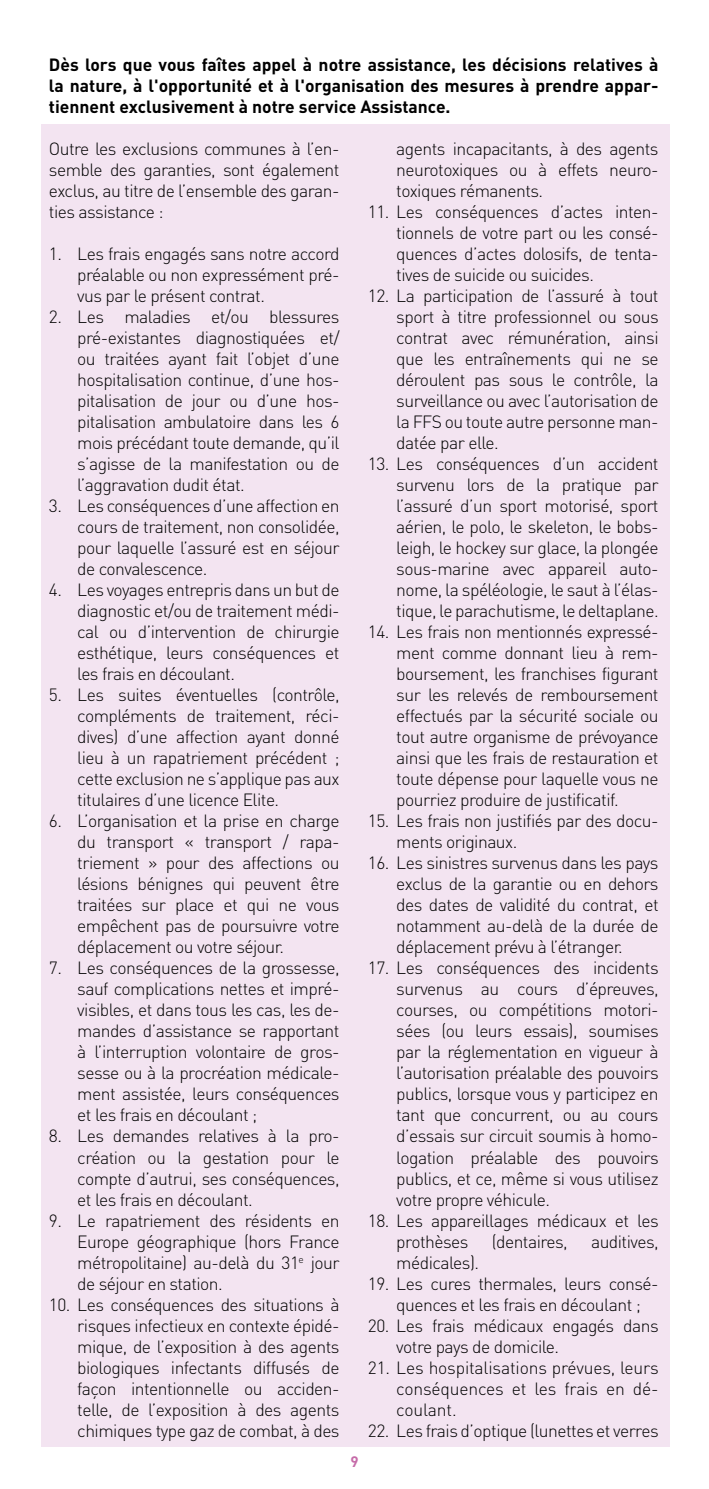
<style>
.page{position:relative;width:709px;height:1489px;background:#fff}
.page>*{position:absolute;margin:0;border:0;box-sizing:border-box;transform-origin:0 0}
.t1{font:300 17.5px/21px "DIN Pro";letter-spacing:-.03em;color:#000;text-align:justify}
.t2{font:700 17.5px/21px "DIN Pro";color:#000;text-align:justify}
.t3{font:700 15px "DIN Pro";color:#c66ca9}
</style>
<div class="page">
<div style="left:41px;top:125px;width:628px;height:1321px;background:#f3e4f1"></div>
<p class="t2" style="left:49px;top:53px;width:611px">Dès lors que vous faîtes appel à notre assistance, les décisions relatives à la nature, à l'opportunité et à l'organisation des mesures à prendre appar&shy;tiennent exclusivement à notre service Assistance.</p>
<p class="t1" style="left:49px;top:138px;width:292px">Outre les exclusions communes à l’en&shy;semble des garanties, sont également exclus, au titre de l’ensemble des garan&shy;ties assistance :</p>
<p class="t1" style="left:77px;top:243px;width:264px;text-indent:-28px">1. Les frais engagés sans notre accord préalable ou non expressément pré&shy;vus par le présent contrat.</p>
<p class="t1" style="left:77px;top:306px;width:264px;text-indent:-28px">2. Les maladies et/ou blessures pré-existantes diagnostiquées et/ ou traitées ayant fait l’objet d’une hospitalisation continue, d’une hos&shy;pitalisation de jour ou d’une hos&shy;pitalisation ambulatoire dans les 6 mois précédant toute demande, qu’il s’agisse de la manifestation ou de l’aggravation dudit état.</p>
<p class="t1" style="left:77px;top:495px;width:264px;text-indent:-28px">3. Les conséquences d’une affection en cours de traitement, non consolidée, pour laquelle l’assuré est en séjour de convalescence.</p>
<p class="t1" style="left:77px;top:579px;width:264px;text-indent:-28px">4. Les voyages entrepris dans un but de diagnostic et/ou de traitement médi&shy;cal ou d’intervention de chirurgie esthétique, leurs conséquences et les frais en découlant.</p>
<p class="t1" style="left:77px;top:684px;width:264px;text-indent:-28px">5. Les suites éventuelles (contrôle, compléments de traitement, réci&shy;dives) d’une affection ayant donné lieu à un rapatriement précédent ; cette exclusion ne s’applique pas aux titulaires d’une licence Elite.</p>
<p class="t1" style="left:77px;top:810px;width:264px;text-indent:-28px">6. L’organisation et la prise en charge du transport « transport / rapa&shy;triement » pour des affections ou lésions bénignes qui peuvent être traitées sur place et qui ne vous empêchent pas de poursuivre votre déplacement ou votre séjour.</p>
<p class="t1" style="left:77px;top:957px;width:264px;text-indent:-28px">7. Les conséquences de la grossesse, sauf complications nettes et impré&shy;visibles, et dans tous les cas, les de&shy;mandes d’assistance se rapportant à l’interruption volontaire de gros&shy;sesse ou à la procréation médicale&shy;ment assistée, leurs conséquences et les frais en découlant ;</p>
<p class="t1" style="left:77px;top:1125px;width:264px;text-indent:-28px">8. Les demandes relatives à la pro&shy;création ou la gestation pour le compte d’autrui, ses conséquences, et les frais en découlant.</p>
<p class="t1" style="left:77px;top:1209px;width:264px;text-indent:-28px">9. Le rapatriement des résidents en Europe géographique (hors France métropolitaine) au-delà du 31<sup>e</sup> jour de séjour en station.</p>
<p class="t1" style="left:77px;top:1293px;width:264px;text-indent:-28px">10. Les conséquences des situations à risques infectieux en contexte épidé&shy;mique, de l’exposition à des agents biologiques infectants diffusés de façon intentionnelle ou acciden&shy;telle, de l’exposition à des agents chimiques type gaz de combat, à des</p>
<p class="t1" style="left:396px;top:138px;width:264px">agents incapacitants, à des agents neurotoxiques ou à effets neuro&shy;toxiques rémanents.</p>
<p class="t1" style="left:396px;top:201px;width:264px;text-indent:-28px">11. Les conséquences d’actes inten&shy;tionnels de votre part ou les consé&shy;quences d’actes dolosifs, de tenta&shy;tives de suicide ou suicides.</p>
<p class="t1" style="left:396px;top:285px;width:264px;text-indent:-28px">12. La participation de l’assuré à tout sport à titre professionnel ou sous contrat avec rémunération, ainsi que les entraînements qui ne se déroulent pas sous le contrôle, la surveillance ou avec l’autorisation de la FFS ou toute autre personne man&shy;datée par elle.</p>
<p class="t1" style="left:396px;top:453px;width:264px;text-indent:-28px">13. Les conséquences d’un accident survenu lors de la pratique par l’assuré d’un sport motorisé, sport aérien, le polo, le skeleton, le bobs&shy;leigh, le hockey sur glace, la plongée sous-marine avec appareil auto&shy;nome, la spéléologie, le saut à l’élas&shy;tique, le parachutisme, le deltaplane.</p>
<p class="t1" style="left:396px;top:621px;width:264px;text-indent:-28px">14. Les frais non mentionnés expressé&shy;ment comme donnant lieu à rem&shy;boursement, les franchises figurant sur les relevés de remboursement effectués par la sécurité sociale ou tout autre organisme de prévoyance ainsi que les frais de restauration et toute dépense pour laquelle vous ne pourriez produire de justificatif.</p>
<p class="t1" style="left:396px;top:810px;width:264px;text-indent:-28px">15. Les frais non justifiés par des docu&shy;ments originaux.</p>
<p class="t1" style="left:396px;top:852px;width:264px;text-indent:-28px">16. Les sinistres survenus dans les pays exclus de la garantie ou en dehors des dates de validité du contrat, et notamment au-delà de la durée de déplacement prévu à l’étranger.</p>
<p class="t1" style="left:396px;top:957px;width:264px;text-indent:-28px">17. Les conséquences des incidents survenus au cours d’épreuves, courses, ou compétitions motori&shy;sées (ou leurs essais), soumises par la réglementation en vigueur à l’autorisation préalable des pouvoirs publics, lorsque vous y participez en tant que concurrent, ou au cours d’essais sur circuit soumis à homo&shy;logation préalable des pouvoirs publics, et ce, même si vous utilisez votre propre véhicule.</p>
<p class="t1" style="left:396px;top:1209px;width:264px;text-indent:-28px">18. Les appareillages médicaux et les prothèses</p>
<p class="t1" style="left:491px;top:1230px;width:78px">(dentaires,</p>
<p class="t1" style="left:591px;top:1230px;width:69px">auditives,</p>
<p class="t1" style="left:396px;top:1251px;width:84px">médicales).</p>
<p class="t1" style="left:396px;top:1272px;width:264px;text-indent:-28px">19. Les cures thermales, leurs consé&shy;quences et les frais en découlant ;</p>
<p class="t1" style="left:396px;top:1314px;width:264px;text-indent:-28px">20. Les frais médicaux engagés dans votre pays de domicile.</p>
<p class="t1" style="left:396px;top:1356px;width:264px;text-indent:-28px">21. Les hospitalisations prévues, leurs conséquences et les frais en dé&shy;coulant.</p>
<p class="t1" style="left:368px;top:1419px;width:292px">22. Les frais d’optique (lunettes et verres</p>
<p class="t3" style="left:350px;top:1451px;width:10px">9</p>
</div>
